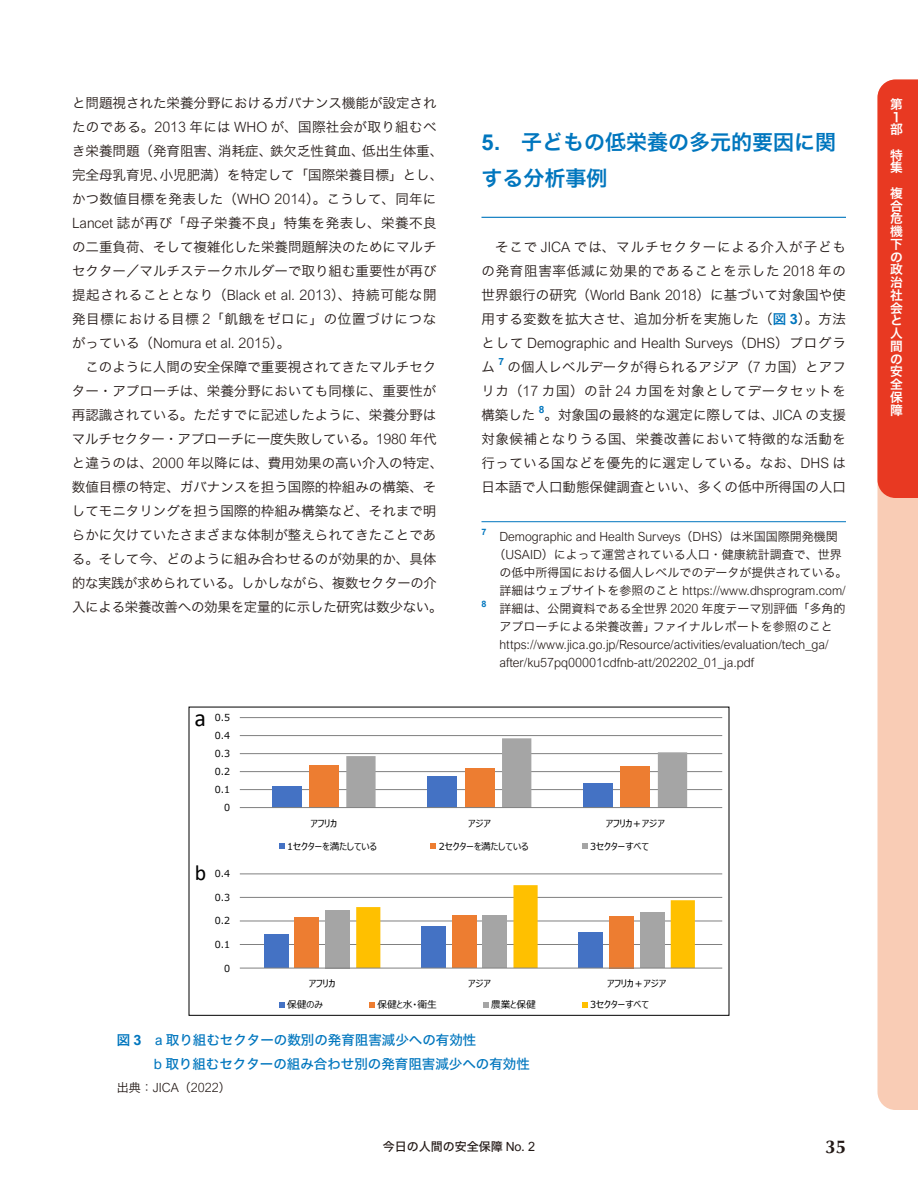
<style>
.page{position:relative;width:918px;height:1188px;background:#fff}
.page>*{position:absolute;margin:0;border:0;box-sizing:border-box;transform-origin:0 0}
.t1{font:24.3px "Calibri";color:#000}
.t2{font:21.9px "Calibri";color:#000}
.t3{font:21px/36px "Hira Kaku Pro N W6";color:#0076be}
.t4{font:700 18.9px "Classico URW";color:#231916}
.t5{font:300 14.1px "Arial Nova";color:#231916}
.t6{font:13.5px/24px "Hira Kaku Pro N W3";color:#231916;text-align:justify}
.t7{font:13.5px/24px "Hira Kaku Std N W5";color:#0076be}
.t8{font:12.75px/12.8px "Hira Kaku Pro N W6";color:#fff}
.t9{font:300 12.6px/18px "Arial Nova";color:#231916}
.t10{font:12px/18px "Hira Kaku Pro N W3";color:#231916;text-align:center}
.t11{font:12px "Hira Kaku Std N W5";color:#231916}
.t12{font:700 9.9px "Arial Nova";color:#0076be}
.t13{font:9.75px "Meiryo UI";color:#000}
.t14{font:700 8.85px "Arial Nova";color:#0076be}
.s1{font-family:"Arial Nova";font-weight:300;font-size:14.1px}
.s2{font-family:"Hira Kaku Pro N W3";font-weight:400;font-size:13.5px}
.s3{font-family:"Arial Nova";font-weight:700;font-size:22.05px}
.s4{font-family:"Hira Kaku Pro N W6";color:#0076be}
.s5{font-family:"Arial Nova";font-weight:700;font-size:14.1px;color:#0076be}
.s6{font-family:"Hira Kaku Pro N W3";font-weight:400;font-size:12px}
.s7{font-family:"Arial Nova";font-weight:300;font-size:12.6px}
.s8{font-family:"Hira Kaku Pro N W6"}
.s9{font-family:"Arial Nova";font-weight:700;font-size:14.1px}
.s10{font-family:"Arial Nova";font-size:14.1px}
.s11{font-family:"Arial Nova";font-size:12.6px}
</style>
<div class="page">
<svg style="left:878px;top:80px;width:40px;height:1030px;background:#f2917a"></svg>
<hr style="left:482px;top:217px;width:364px;height:1px;background:#0076be">
<hr style="left:482px;top:521px;width:364px;height:1px;background:#0076be">
<hr style="left:240px;top:789px;width:482px;height:1px;background:#808080">
<hr style="left:240px;top:771px;width:482px;height:1px;background:#808080">
<hr style="left:240px;top:753px;width:482px;height:1px;background:#808080">
<hr style="left:240px;top:735px;width:482px;height:1px;background:#808080">
<hr style="left:240px;top:717px;width:482px;height:1px;background:#808080">
<div style="left:272px;top:786px;width:29px;height:22px;background:#4472c4"></div>
<div style="left:309px;top:765px;width:29px;height:43px;background:#ed7d31"></div>
<svg style="left:346px;top:738px;width:341px;height:69px"></svg>
<hr style="left:240px;top:807px;width:482px;height:1px;background:#808080">
<svg style="left:279px;top:844px;width:6px;height:5px"></svg>
<svg style="left:431px;top:844px;width:5px;height:5px"></svg>
<svg style="left:582px;top:844px;width:6px;height:5px"></svg>
<hr style="left:240px;top:944px;width:482px;height:1px;background:#808080">
<hr style="left:240px;top:921px;width:482px;height:1px;background:#808080">
<hr style="left:240px;top:897px;width:482px;height:1px;background:#808080">
<hr style="left:240px;top:874px;width:482px;height:1px;background:#808080">
<div style="left:264px;top:934px;width:24px;height:34px;background:#4472c4"></div>
<div style="left:295px;top:918px;width:24px;height:50px;background:#ed7d31"></div>
<div style="left:325px;top:910px;width:25px;height:58px;background:#a5a5a5"></div>
<svg style="left:356px;top:885px;width:339px;height:83px"></svg>
<hr style="left:240px;top:968px;width:482px;height:1px;background:#808080">
<svg style="left:279px;top:1002px;width:6px;height:6px"></svg>
<svg style="left:369px;top:1002px;width:6px;height:6px"></svg>
<svg style="left:483px;top:1002px;width:6px;height:6px"></svg>
<svg style="left:582px;top:1002px;width:6px;height:6px"></svg>
<p class="t6" style="left:72px;top:90px;width:373px;text-align:left">と問題視された栄養分野におけるガバナンス機能が設定されたのである。<span class="s1">2013</span> 年には <span class="s1">WHO</span> が、国際社会が取り組むべき栄養問題（発育阻害、消耗症、鉄欠乏性貧血、低出生体重、完全母乳育児、小児肥満）を特定して「国際栄養目標」とし、かつ数値目標を発表した（<span class="s1">WHO 2014</span>）。こうして、同年に<span class="s1">Lancet</span> 誌が再び「母子栄養不良」特集を発表し、栄養不良の二重負荷、そして複雑化した栄養問題解決のためにマルチセクター／マルチステークホルダーで取り組む重要性が再び提起されることとなり（<span class="s1">Black et al. 2013</span>）、持続可能な開発目標における目標 <span class="s1">2</span>「飢餓をゼロに」の位置づけにつな</p>
<p class="t5" style="left:72px;top:335px;width:220px"><span class="s2">がっている（</span>Nomura et al. 2015<span class="s2">）。</span></p>
<p class="t6" style="left:72px;top:354px;width:373px;text-align:center">このように人間の安全保障で重要視されてきたマルチセク<br>ター・アプローチは、栄養分野においても同様に、重要性が再認識されている。ただすでに記述したように、栄養分野はマルチセクター・アプローチに一度失敗している。<span class="s1">1980</span> 年代と違うのは、<span class="s1">2000</span> 年以降には、費用効果の高い介入の特定、数値目標の特定、ガバナンスを担う国際的枠組みの構築、そしてモニタリングを担う国際的枠組み構築など、それまで明らかに欠けていたさまざまな体制が整えられてきたことである。そして今、どのように組み合わせるのが効果的か、具体的な実践が求められている。しかしながら、複数セクターの介入による栄養改善への効果を定量的に示した研究は数少ない。</p>
<h1 class="t1" style="left:195px;top:701px;width:13px">a</h1>
<p class="t13" style="left:215px;top:711px;width:17px">0.5</p>
<p class="t13" style="left:215px;top:729px;width:17px">0.4</p>
<p class="t13" style="left:215px;top:747px;width:17px">0.3</p>
<p class="t13" style="left:215px;top:765px;width:17px">0.2</p>
<p class="t13" style="left:215px;top:783px;width:17px">0.1</p>
<p class="t13" style="left:224px;top:801px;width:8px">0</p>
<h3 class="t3" style="left:482px;top:124px;width:356px"><span class="s3">5.</span>　子どもの低栄養の多元的要因に関する分析事例</h3>
<p class="t6" style="left:481px;top:234px;width:366px;text-indent:14px">そこで <span class="s1">JICA</span> では、マルチセクターによる介入が子どもの発育阻害率低減に効果的であることを示した <span class="s1">2018</span> 年の世界銀行の研究（<span class="s1">World Bank 2018</span>）に基づいて対象国や使用する変数を拡大させ、追加分析を実施した（<span class="s4">図</span> <span class="s5">3</span>）。方法</p>
<p class="t5" style="left:482px;top:335px;width:366px"><span class="s2">として</span> Demographic and Health Surveys<span class="s2">（</span>DHS<span class="s2">）プログラ</span></p>
<p class="t6" style="left:481px;top:354px;width:15px">ム</p>
<p class="t12" style="left:498px;top:356px;width:7px">7</p>
<p class="t6" style="left:481px;top:354px;width:366px;text-indent:26px">の個人レベルデータが得られるアジア（<span class="s1">7</span> カ国）とアフリカ（<span class="s1">17</span> カ国）の計 <span class="s1">24</span> カ国を対象としてデータセットを構築した</p>
<p class="t12" style="left:539px;top:404px;width:7px">8</p>
<p class="t6" style="left:482px;top:402px;width:366px;text-indent:63px">。対象国の最終的な選定に際しては、<span class="s1">JICA</span> の支援対象候補となりうる国、栄養改善において特徴的な活動を行っている国などを優先的に選定している。なお、<span class="s1">DHS</span> は日本語で人口動態保健調査といい、多くの低中所得国の人口</p>
<p class="t14" style="left:482px;top:527px;width:7px">7</p>
<p class="t9" style="left:500px;top:528px;width:340px">Demographic and Health Surveys<span class="s6">（</span>DHS<span class="s6">）は米国国際開発機関</span></p>
<p class="t10" style="left:494px;top:545px;width:356px">（<span class="s7">USAID</span>）によって運営されている人口・健康統計調査で、世界の低中所得国における個人レベルでのデータが提供されている。</p>
<p class="t9" style="left:500px;top:582px;width:348px"><span class="s6">詳細はウェブサイトを参照のこと</span> https://www.dhsprogram.com/</p>
<p class="t14" style="left:482px;top:599px;width:7px">8</p>
<p class="t10" style="left:499px;top:599px;width:348px;text-align:left">詳細は、公開資料である全世界 <span class="s7">2020</span> 年度テーマ別評価「多角的アプローチによる栄養改善」ファイナルレポートを参照のこと</p>
<p class="t9" style="left:500px;top:636px;width:331px">https://www.jica.go.jp/Resource/activities/evaluation/tech_ga/ after/ku57pq00001cdfnb-att/202202_01_ja.pdf</p>
<h2 class="t2" style="left:195px;top:858px;width:13px">b</h2>
<p class="t13" style="left:215px;top:867px;width:17px">0.4</p>
<p class="t13" style="left:215px;top:891px;width:17px">0.3</p>
<p class="t13" style="left:215px;top:914px;width:17px">0.2</p>
<p class="t13" style="left:215px;top:938px;width:17px">0.1</p>
<p class="t13" style="left:224px;top:961px;width:8px">0</p>
<p class="t13" style="left:311px;top:816px;width:28px">アフリカ</p>
<p class="t13" style="left:468px;top:816px;width:24px">アジア</p>
<p class="t13" style="left:606px;top:816px;width:60px">アフリカ＋アジア</p>
<p class="t13" style="left:287px;top:839px;width:91px">1セクターを満たしている</p>
<p class="t13" style="left:439px;top:839px;width:91px">2セクターを満たしている</p>
<p class="t13" style="left:590px;top:839px;width:61px">3セクターすべて</p>
<p class="t13" style="left:309px;top:977px;width:28px">アフリカ</p>
<p class="t13" style="left:468px;top:977px;width:24px">アジア</p>
<p class="t13" style="left:607px;top:977px;width:60px">アフリカ＋アジア</p>
<p class="t13" style="left:287px;top:998px;width:37px">保健のみ</p>
<p class="t13" style="left:377px;top:998px;width:61px">保健と水・衛生</p>
<p class="t13" style="left:491px;top:998px;width:46px">農業と保健</p>
<p class="t13" style="left:590px;top:998px;width:61px">3セクターすべて</p>
<p class="t7" style="left:154px;top:1028px;width:377px;text-indent:-37px"><span class="s8">図</span> <span class="s9">3</span> <span class="s10">a</span> 取り組むセクターの数別の発育阻害減少への有効性<br><span class="s10">b</span> 取り組むセクターの組み合わせ別の発育阻害減少への有効性</p>
<p class="t9" style="left:117px;top:1079px;width:116px"><span class="s6">出典：</span>JICA<span class="s6">（</span>2022<span class="s6">）</span></p>
<p class="t11" style="left:383px;top:1137px;width:154px">今日の人間の安全保障 <span class="s11">No. 2</span></p>
<h3 class="t4" style="left:825px;top:1133px;width:22px">35</h3>
<p class="t8" style="left:890px;top:97px;width:14px">第<br>１部</p>
<p class="t8" style="left:890px;top:148px;width:14px">特集</p>
<p class="t8" style="left:890px;top:186px;width:14px">複合危機下の政治社会と人間の安全保障</p>
</div>
